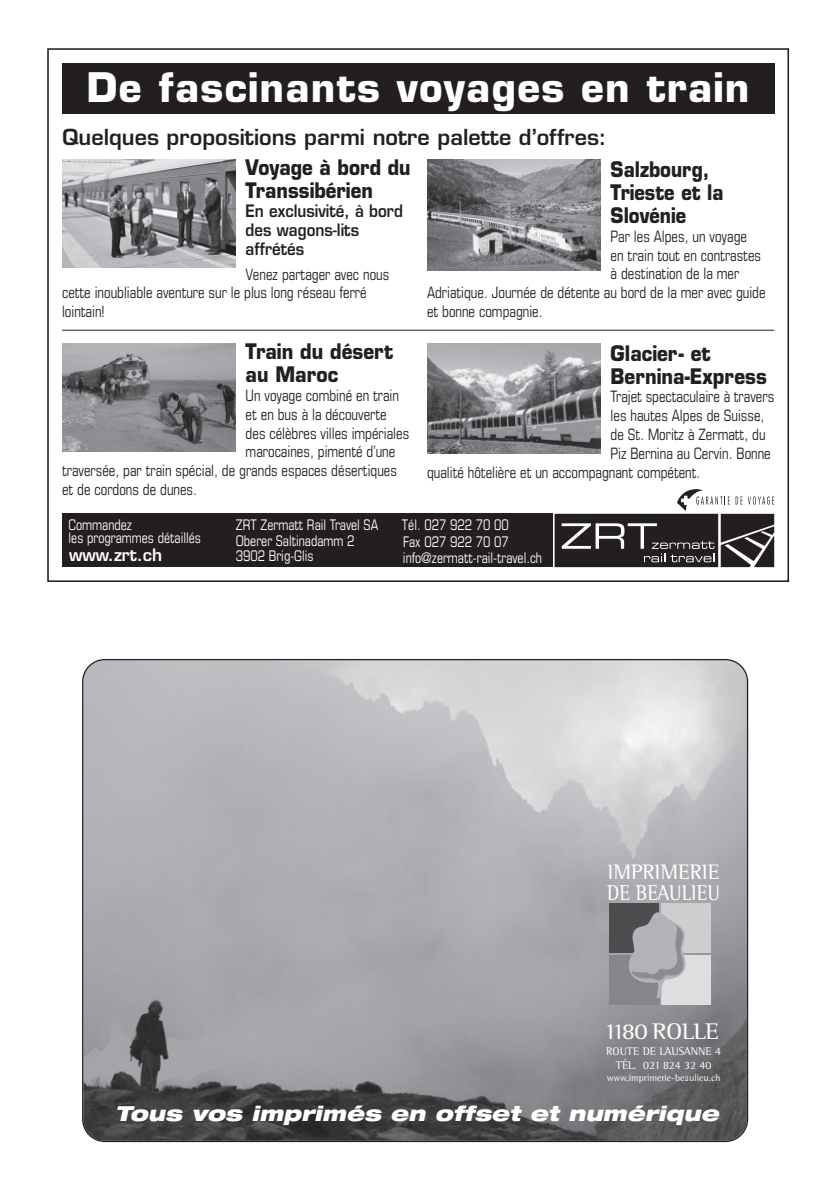
<style>
.page{position:relative;width:840px;height:1191px;background:#fff}
.page>*{position:absolute;margin:0;border:0;box-sizing:border-box;transform-origin:0 0}
.t1{font:700 39.8px "Eurostile";letter-spacing:.03em;color:#fff}
.t2{font:23.2px "Rotis Semi Serif";letter-spacing:-.025em;color:#fff;scale:1.11 1}
.t3{font:22px "Rotis Semi Serif";color:#fff;scale:.89 1}
.t4{font:600 21.6px "Eurostile";color:#231f20}
.t5{font:21.6px "Rotis Semi Serif";color:#fff}
.t6{font:700 21px/23px "Eurostile";color:#231f20;scale:.9 1}
.t7{font:700 21px/23px "Eurostile";color:#231f20;scale:.87 1}
.t8{font:700 21px/23px "Eurostile";color:#231f20;scale:.89 1}
.t9{font:italic 900 expanded 20.6px "Helvetica Neue";color:#fff}
.t10{font:600 16.8px/18.8px "Eurostile";color:#231f20;scale:.9 1}
.t11{font:600 16.8px "Eurostile";color:#fff}
.t12{font:condensed 15.6px/18.8px "Eurostile";color:#231f20;scale:.9 1}
.t13{font:condensed 14.6px/15.6px "Eurostile";color:#fff;scale:.9 1}
.t14{font:11.4px/13.6px "Rotis Semi Serif";color:#fff;text-align:center}
.t15{font:9.8px "Rotis Semi Serif";color:#fff}
</style>
<div class="page">
<div style="left:62px;top:514px;width:490px;height:53px;background:#231f20"></div>
<div style="left:62px;top:63px;width:711px;height:51px;background:#231f20"></div>
<img style="left:62px;top:343px;width:173px;height:108px">
<img style="left:427px;top:160px;width:172px;height:110px">
<img style="left:427px;top:343px;width:172px;height:111px">
<hr style="left:62px;top:330px;width:711px;height:1px;background:#231f20">
<div style="left:554px;top:514px;width:163px;height:53px;background:#231f20"></div>
<svg style="left:561px;top:489px;width:212px;height:78px"></svg>
<img style="left:62px;top:160px;width:173px;height:108px">
<svg style="left:82px;top:659px;width:665px;height:483px;background:#a2a3a6"></svg>
<div style="left:608px;top:903px;width:49px;height:49px;background:#4b4c4d"></div>
<div style="left:661px;top:903px;width:49px;height:49px;background:#cdced0"></div>
<div style="left:661px;top:955px;width:49px;height:49px;background:#dddee0"></div>
<div style="left:608px;top:955px;width:49px;height:49px;background:#848689"></div>
<svg style="left:627px;top:912px;width:59px;height:86px"></svg>
<h1 class="t1" style="left:87px;top:72px;width:663px">De fascinants voyages en train</h1>
<h3 class="t4" style="left:62px;top:129px;width:546px">Quelques propositions parmi notre palette d’offres:</h3>
<h3 class="t8" style="left:245px;top:158px;width:187px">Voyage à bord du<br>Transsibérien</h3>
<p class="t10" style="left:245px;top:203px;width:176px">En exclusivité, à bord des wagons-lits affrétés</p>
<p class="t12" style="left:62px;top:266px;width:365px;text-indent:183px">Venez partager avec nous cette inoubliable aventure sur le plus long réseau ferré lointain!</p>
<h3 class="t6" style="left:245px;top:342px;width:165px">Train du désert au Maroc</h3>
<p class="t12" style="left:245px;top:387px;width:172px">Un voyage combiné en train</p>
<p class="t12" style="left:245px;top:406px;width:158px">et en bus à la découverte</p>
<p class="t12" style="left:245px;top:425px;width:183px">des célèbres villes impériales</p>
<p class="t12" style="left:245px;top:444px;width:168px">marocaines, pimenté d’une</p>
<p class="t12" style="left:62px;top:462px;width:373px">traversée, par train spécial, de grands espaces désertiques</p>
<p class="t12" style="left:62px;top:481px;width:151px">et de cordons de dunes.</p>
<h3 class="t7" style="left:610px;top:160px;width:131px">Salzbourg,<br>Trieste et la<br>Slovénie</h3>
<p class="t12" style="left:610px;top:228px;width:153px">Par les Alpes, un voyage</p>
<p class="t12" style="left:610px;top:247px;width:169px">en train tout en contrastes</p>
<p class="t12" style="left:610px;top:266px;width:144px">à destination de la mer</p>
<p class="t12" style="left:427px;top:285px;width:377px">Adriatique. Journée de détente au bord de la mer avec guide</p>
<p class="t12" style="left:427px;top:303px;width:130px">et bonne compagnie.</p>
<h3 class="t6" style="left:610px;top:343px;width:175px">Glacier- et<br>Bernina-Express</h3>
<p class="t12" style="left:610px;top:389px;width:183px">Trajet spectaculaire à travers</p>
<p class="t12" style="left:610px;top:407px;width:172px">les hautes Alpes de Suisse,</p>
<p class="t12" style="left:610px;top:426px;width:173px">de St. Moritz à Zermatt, du</p>
<p class="t12" style="left:610px;top:445px;width:179px">Piz Bernina au Cervin. Bonne</p>
<p class="t12" style="left:427px;top:464px;width:305px">qualité hôtelière et un accompagnant compétent.</p>
<p class="t13" style="left:69px;top:519px;width:148px;line-height:13.6px">Commandez<br>les programmes détaillés</p>
<p class="t11" style="left:69px;top:548px;width:95px">www.zrt.ch</p>
<p class="t13" style="left:236px;top:518px;width:160px">ZRT Zermatt Rail Travel SA<br>Oberer Saltinadamm 2<br>3902 Brig-Glis</p>
<p class="t13" style="left:402px;top:517px;width:157px;line-height:16.8px">Tél. 027 922 70 00<br>Fax 027 922 70 07 info@zermatt-rail-travel.ch</p>
<h3 class="t5" style="left:607px;top:863px;width:113px">IMPRIMERIE</h3>
<h3 class="t3" style="left:606px;top:884px;width:128px">DE BEAULIEU</h3>
<h2 class="t2" style="left:603px;top:1022px;width:106px">1180 ROLLE</h2>
<p class="t14" style="left:606px;top:1045px;width:116px">ROUTE DE LAUSANNE 4<br>TÉL. 021 824 32 40</p>
<p class="t15" style="left:606px;top:1073px;width:115px">www.imprimerie-beaulieu.ch</p>
<h3 class="t9" style="left:115px;top:1105px;width:604px">Tous vos imprimés en offset et numérique</h3>
</div>
